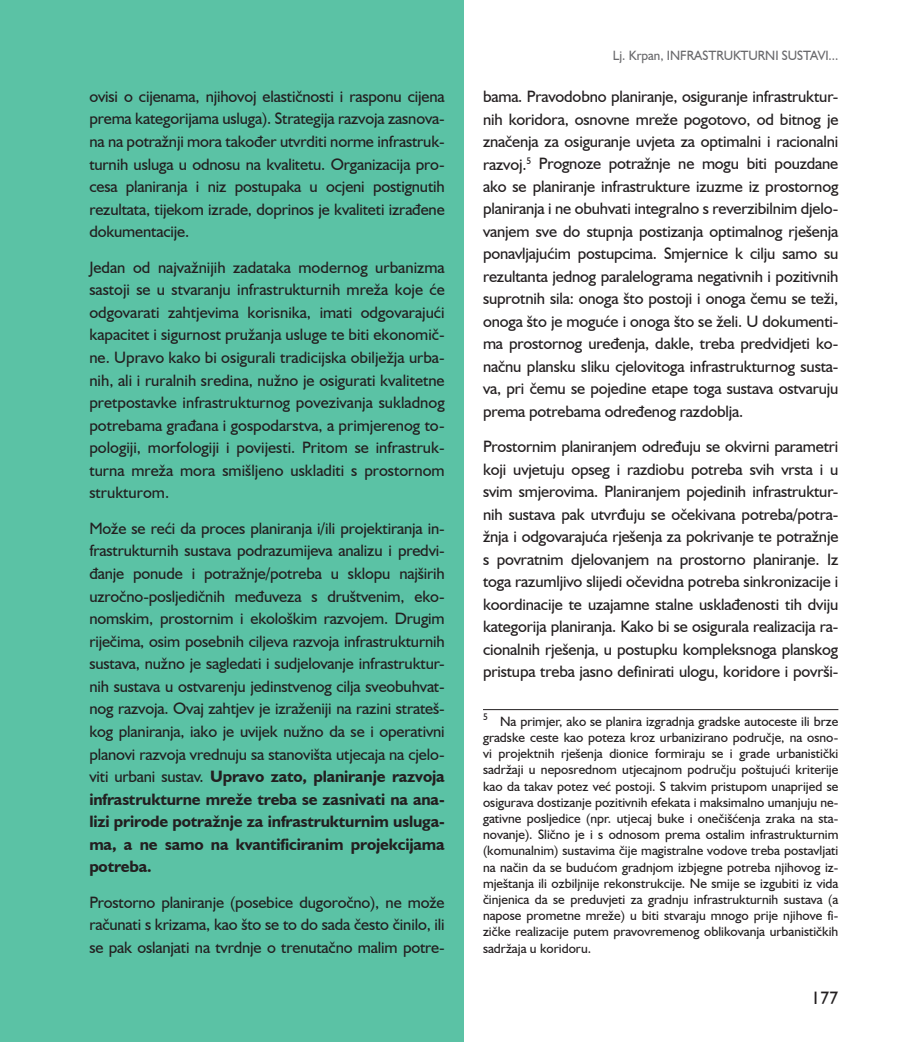
<style>
.page{position:relative;width:915px;height:1042px;background:#fff}
.page>*{position:absolute;margin:0;border:0;box-sizing:border-box;transform-origin:0 0}
.t1{font:18px "Humanist 521 BT";color:#231f20}
.t2{font:16.5px/22.5px "Humanist 521 BT";letter-spacing:-.01em;color:#231f20;text-align:justify}
.t3{font:13.5px/16.2px "Humanist 521 BT";color:#231f20;text-align:justify}
.t4{font:13.5px "Humanist 521 BT";color:#69696c;scale:.96 1}
.s1{font-weight:700}
</style>
<div class="page">
<div style="left:0;top:0;width:463px;height:1042px;background:#5bc2a5"></div>
<hr style="left:483px;top:709px;width:355px;height:1px;background:#231f20">
<p class="t2" style="left:89px;top:85px;width:357px">ovisi o cijenama, njihovoj elastičnosti i rasponu cijena prema kategorijama usluga). Strategija razvoja zasnova&shy;na na potražnji mora također utvrditi norme infrastruk&shy;turnih usluga u odnosu na kvalitetu. Organizacija pro&shy;cesa planiranja i niz postupaka u ocjeni postignutih rezultata, tijekom izrade, doprinos je kvaliteti izrađene dokumentacije.</p>
<p class="t2" style="left:89px;top:255px;width:357px">Jedan od najvažnijih zadataka modernog urbanizma sastoji se u stvaranju infrastrukturnih mreža koje će odgovarati zahtjevima korisnika, imati odgovarajući kapacitet i sigurnost pružanja usluge te biti ekonomič&shy;ne. Upravo kako bi osigurali tradicijska obilježja urba&shy;nih, ali i ruralnih sredina, nužno je osigurati kvalitetne pretpostavke infrastrukturnog povezivanja sukladnog potrebama građana i gospodarstva, a primjerenog to&shy;pologiji, morfologiji i povijesti. Pritom se infrastruk&shy;turna mreža mora smišljeno uskladiti s prostornom strukturom.</p>
<p class="t2" style="left:89px;top:516px;width:357px">Može se reći da proces planiranja i/ili projektiranja in&shy;frastrukturnih sustava podrazumijeva analizu i predvi&shy;đanje ponude i potražnje/potreba u sklopu najširih uzročno-posljedičnih međuveza s društvenim, eko&shy;nomskim, prostornim i ekološkim razvojem. Drugim riječima, osim posebnih ciljeva razvoja infrastrukturnih sustava, nužno je sagledati i sudjelovanje infrastruktur&shy;nih sustava u ostvarenju jedinstvenog cilja sveobuhvat&shy;nog razvoja. Ovaj zahtjev je izraženiji na razini strateš&shy;kog planiranja, iako je uvijek nužno da se i operativni planovi razvoja vrednuju sa stanovišta utjecaja na cjelo&shy;viti urbani sustav. <span class="s1">Upravo zato, planiranje razvoja infrastrukturne mreže treba se zasnivati na ana&shy;lizi prirode potražnje za infrastrukturnim usluga&shy;ma, a ne samo na kvantificiranim projekcijama potreba.</span></p>
<p class="t2" style="left:89px;top:890px;width:357px">Prostorno planiranje (posebice dugoročno), ne može računati s krizama, kao što se to do sada često činilo, ili se pak oslanjati na tvrdnje o trenutačno malim potre-</p>
<p class="t4" style="left:612px;top:47px;width:236px">Lj. Krpan, INFRASTRUKTURNI SUSTAVI...</p>
<p class="t2" style="left:483px;top:85px;width:357px">bama. Pravodobno planiranje, osiguranje infrastruktur&shy;nih koridora, osnovne mreže pogotovo, od bitnog je značenja za osiguranje uvjeta za optimalni i racionalni razvoj.<sup>5</sup> Prognoze potražnje ne mogu biti pouzdane ako se planiranje infrastrukture izuzme iz prostornog planiranja i ne obuhvati integralno s reverzibilnim djelo&shy;vanjem sve do stupnja postizanja optimalnog rješenja ponavljajućim postupcima. Smjernice k cilju samo su rezultanta jednog paralelograma negativnih i pozitivnih suprotnih sila: onoga što postoji i onoga čemu se teži, onoga što je moguće i onoga što se želi. U dokumenti&shy;ma prostornog uređenja, dakle, treba predvidjeti ko&shy;načnu plansku sliku cjelovitoga infrastrukturnog susta&shy;va, pri čemu se pojedine etape toga sustava ostvaruju prema potrebama određenog razdoblja.</p>
<p class="t2" style="left:483px;top:435px;width:357px">Prostornim planiranjem određuju se okvirni parametri koji uvjetuju opseg i razdiobu potreba svih vrsta i u svim smjerovima. Planiranjem pojedinih infrastruktur&shy;nih sustava pak utvrđuju se očekivana potreba/potra&shy;žnja i odgovarajuća rješenja za pokrivanje te potražnje s povratnim djelovanjem na prostorno planiranje. Iz toga razumljivo slijedi očevidna potreba sinkronizacije i koordinacije te uzajamne stalne usklađenosti tih dviju kategorija planiranja. Kako bi se osigurala realizacija ra&shy;cionalnih rješenja, u postupku kompleksnoga planskog pristupa treba jasno definirati ulogu, koridore i površi-</p>
<p class="t3" style="left:483px;top:713px;width:357px"><sup>5</sup> Na primjer, ako se planira izgradnja gradske autoceste ili brze gradske ceste kao poteza kroz urbanizirano područje, na osno&shy;vi projektnih rješenja dionice formiraju se i grade urbanistički sadržaji u neposrednom utjecajnom području poštujući kriterije kao da takav potez već postoji. S takvim pristupom unaprijed se osigurava dostizanje pozitivnih efekata i maksimalno umanjuju ne&shy;gativne posljedice (npr. utjecaj buke i onečišćenja zraka na sta&shy;novanje). Slično je i s odnosom prema ostalim infrastrukturnim (komunalnim) sustavima čije magistralne vodove treba postavljati na način da se budućom gradnjom izbjegne potreba njihovog iz&shy;mještanja ili ozbiljnije rekonstrukcije. Ne smije se izgubiti iz vida činjenica da se preduvjeti za gradnju infrastrukturnih sustava (a napose prometne mreže) u biti stvaraju mnogo prije njihove fi&shy;zičke realizacije putem pravovremenog oblikovanja urbanističkih sadržaja u koridoru.</p>
<p class="t1" style="left:810px;top:986px;width:29px">177</p>
</div>
